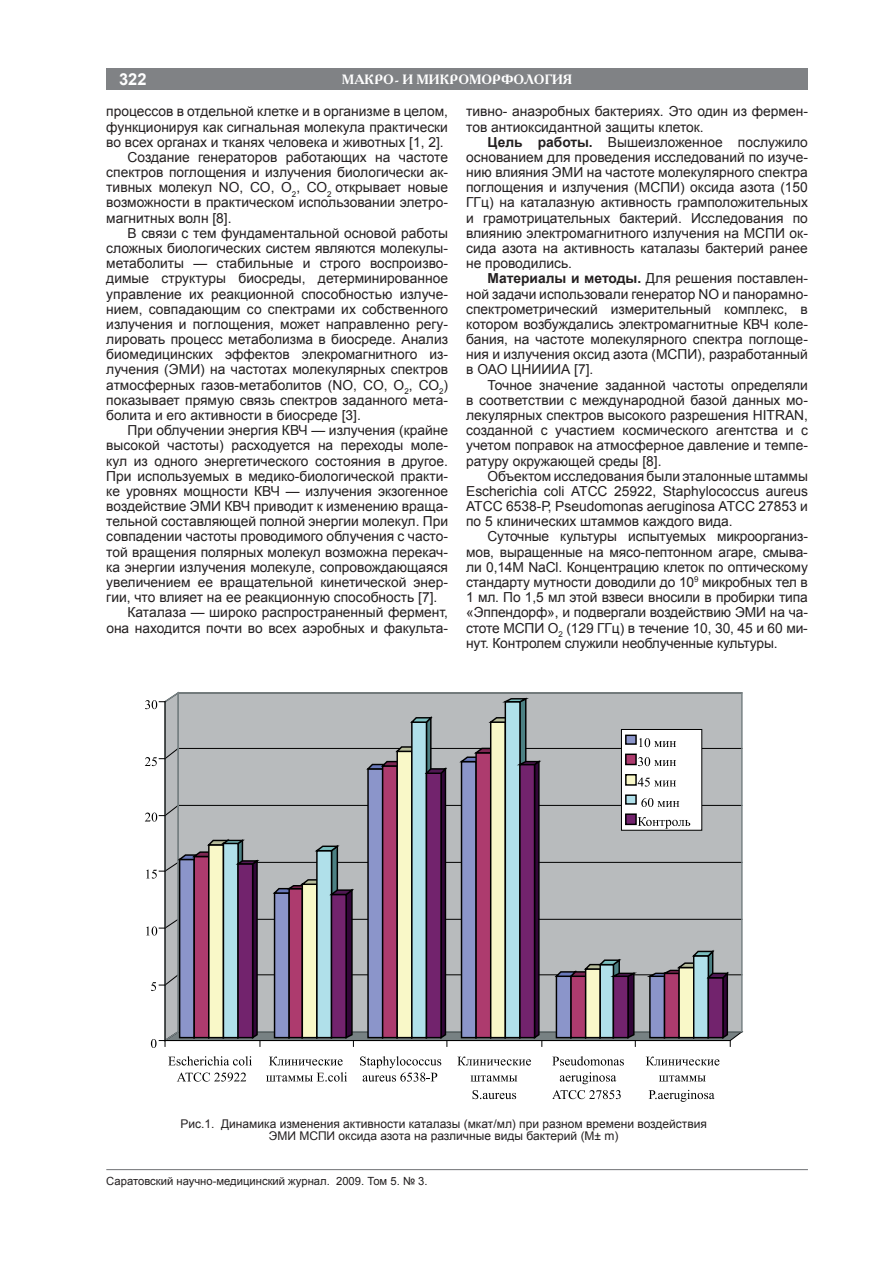
<style>
.page{position:relative;width:893px;height:1263px;background:#fff}
.page>*{position:absolute;margin:0;border:0;box-sizing:border-box;transform-origin:0 0}
.t1{font:700 16.5px "Arial";color:#fff}
.t2{font:13.8px/15.1px "Arial";color:#231f20;text-align:justify}
.t3{font:700 13.5px "Academy C";color:#fff}
.t4{font:12px/12px "Arial";color:#231f20;text-align:center}
.t5{font:11.25px "Arial";color:#231f20}
.s1{font-weight:700}
</style>
<div class="page">
<hr style="left:106px;top:1169px;width:702px;height:1px;background:#808285">
<div style="left:106px;top:68px;width:702px;height:21px;background:#808285"></div>
<svg style="left:168px;top:1056px;width:84px;height:9px"></svg>
<svg style="left:177px;top:1072px;width:69px;height:10px"></svg>
<svg style="left:269px;top:1056px;width:74px;height:9px"></svg>
<svg style="left:266px;top:1072px;width:81px;height:9px"></svg>
<svg style="left:360px;top:1056px;width:81px;height:25px"></svg>
<svg style="left:457px;top:1056px;width:74px;height:9px"></svg>
<svg style="left:471px;top:1075px;width:46px;height:6px"></svg>
<svg style="left:473px;top:1090px;width:43px;height:9px"></svg>
<svg style="left:552px;top:1056px;width:72px;height:9px"></svg>
<svg style="left:560px;top:1072px;width:56px;height:12px"></svg>
<svg style="left:552px;top:1090px;width:69px;height:9px"></svg>
<svg style="left:646px;top:1056px;width:73px;height:9px"></svg>
<svg style="left:659px;top:1075px;width:47px;height:6px"></svg>
<svg style="left:649px;top:1090px;width:65px;height:12px"></svg>
<svg style="left:145px;top:692px;width:597px;height:356px;background:#a6a0aa"></svg>
<p class="t1" style="left:119px;top:68px;width:29px">322</p>
<p class="t3" style="left:342px;top:71px;width:232px">Макро- и микроморфология</p>
<p class="t2" style="left:106px;top:104px;width:343px">процессов в отдельной клетке и в организме в целом,</p>
<p class="t2" style="left:106px;top:119px;width:343px">функционируя как сигнальная молекула практически</p>
<p class="t2" style="left:106px;top:134px;width:339px">во всех органах и тканях человека и животных [1, 2].</p>
<p class="t2" style="left:128px;top:149px;width:322px">Создание генераторов работающих на частоте</p>
<p class="t2" style="left:106px;top:165px;width:343px">спектров поглощения и излучения биологически ак-</p>
<p class="t2" style="left:106px;top:180px;width:343px">тивных молекул NO, CO, O<sub>2</sub>, СО<sub>2</sub> открывает новые</p>
<p class="t2" style="left:106px;top:195px;width:343px">возможности в практическом использовании элетро-</p>
<p class="t2" style="left:106px;top:210px;width:127px">магнитных волн [8].</p>
<p class="t2" style="left:128px;top:225px;width:322px">В связи с тем фундаментальной основой работы</p>
<p class="t2" style="left:106px;top:240px;width:343px">сложных биологических систем являются молекулы-</p>
<p class="t2" style="left:106px;top:256px;width:343px">метаболиты — стабильные и строго воспроизво-</p>
<p class="t2" style="left:106px;top:271px;width:343px">димые структуры биосреды, детерминированное</p>
<p class="t2" style="left:106px;top:286px;width:343px">управление их реакционной способностью излуче-</p>
<p class="t2" style="left:106px;top:301px;width:343px">нием, совпадающим со спектрами их собственного</p>
<p class="t2" style="left:106px;top:316px;width:343px">излучения и поглощения, может направленно регу-</p>
<p class="t2" style="left:106px;top:332px;width:343px">лировать процесс метаболизма в биосреде. Анализ</p>
<p class="t2" style="left:106px;top:347px;width:343px">биомедицинских эффектов элекромагнитного из-</p>
<p class="t2" style="left:106px;top:362px;width:343px">лучения (ЭМИ) на частотах молекулярных спектров</p>
<p class="t2" style="left:106px;top:377px;width:343px">атмосферных газов-метаболитов (NO, CO , O<sub>2</sub>, СО<sub>2</sub>)</p>
<p class="t2" style="left:106px;top:392px;width:343px">показывает прямую связь спектров заданного мета-</p>
<p class="t2" style="left:106px;top:407px;width:256px">болита и его активности в биосреде [3].</p>
<p class="t2" style="left:128px;top:423px;width:322px">При облучении энергия КВЧ — излучения (крайне</p>
<p class="t2" style="left:106px;top:438px;width:343px">высокой частоты) расходуется на переходы моле-</p>
<p class="t2" style="left:106px;top:453px;width:343px">кул из одного энергетического состояния в другое.</p>
<p class="t2" style="left:106px;top:468px;width:343px">При используемых в медико-биологической практи-</p>
<p class="t2" style="left:106px;top:483px;width:343px">ке уровнях мощности КВЧ — излучения экзогенное</p>
<p class="t2" style="left:106px;top:499px;width:343px">воздействие ЭМИ КВЧ приводит к изменению враща-</p>
<p class="t2" style="left:106px;top:514px;width:343px">тельной составляющей полной энергии молекул. При</p>
<p class="t2" style="left:106px;top:529px;width:343px">совпадении частоты проводимого облучения с часто-</p>
<p class="t2" style="left:106px;top:544px;width:343px">той вращения полярных молекул возможна перекач-</p>
<p class="t2" style="left:106px;top:559px;width:343px">ка энергии излучения молекуле, сопровождающаяся</p>
<p class="t2" style="left:106px;top:574px;width:343px">увеличением ее вращательной кинетической энер-</p>
<p class="t2" style="left:106px;top:590px;width:332px">гии, что влияет на ее реакционную способность [7].</p>
<p class="t2" style="left:128px;top:605px;width:322px">Каталаза — широко распространенный фермент,</p>
<p class="t2" style="left:106px;top:620px;width:343px">она находится почти во всех аэробных и факульта-</p>
<p class="t2" style="left:466px;top:104px;width:343px">тивно- анаэробных бактериях. Это один из фермен&shy;тов антиоксидантной защиты клеток.</p>
<p class="t2" style="left:466px;top:134px;width:343px;text-indent:21px"><span class="s1">Цель работы.</span> Вышеизложенное послужило основанием для проведения исследований по изуче&shy;нию влияния ЭМИ на частоте молекулярного спектра поглощения и излучения (МСПИ) оксида азота (150<br>ГГц) на каталазную активность грамположительных и грамотрицательных бактерий. Исследования по влиянию электромагнитного излучения на МСПИ ок&shy;сида азота на активность каталазы бактерий ранее не проводились.</p>
<p class="t2" style="left:466px;top:271px;width:343px;text-indent:21px"><span class="s1">Материалы и методы.</span> Для решения поставлен&shy;ной задачи использовали генератор NO и панорамно&shy;спектрометрический измерительный комплекс, в котором возбуждались электромагнитные КВЧ коле&shy;бания, на частоте молекулярного спектра поглоще&shy;ния и излучения оксид азота (МСПИ), разработанный в ОАО ЦНИИИА [7].</p>
<p class="t2" style="left:466px;top:377px;width:343px;text-indent:21px">Точное значение заданной частоты определяли в соответствии с международной базой данных мо&shy;лекулярных спектров высокого разрешения HITRAN, созданной с участием космического агентства и с учетом поправок на атмосферное давление и темпе&shy;ратуру окружающей среды [8].</p>
<p class="t2" style="left:466px;top:468px;width:343px;text-indent:21px">Объектом исследования были эталонные штаммы Escherichia coli АТСС 25922, Staphylococcus aureus АТСС 6538-Р, Pseudomonas aeruginosa АТСС 27853 и по 5 клинических штаммов каждого вида.</p>
<p class="t2" style="left:466px;top:529px;width:343px;text-indent:21px">Суточные культуры испытуемых микроорганиз&shy;мов, выращенные на мясо-пептонном агаре, смыва&shy;ли 0,14М NaCl. Концентрацию клеток по оптическому стандарту мутности доводили до 10<sup>9</sup> микробных тел в 1 мл. По 1,5 мл этой взвеси вносили в пробирки типа «Эппендорф», и подвергали воздействию ЭМИ на ча&shy;стоте МСПИ O<sub>2</sub> (129 ГГц) в течение 10, 30, 45 и 60 ми&shy;нут. Контролем служили необлученные культуры.</p>
<p class="t4" style="left:180px;top:1117px;width:528px">Рис.1. Динамика изменения активности каталазы (мкат/мл) при разном времени воздействия<br>ЭМИ МСПИ оксида азота на различные виды бактерий (M± m)</p>
<p class="t5" style="left:106px;top:1173px;width:323px">Саратовский научно-медицинский журнал. 2009. Том 5. № 3.</p>
</div>
